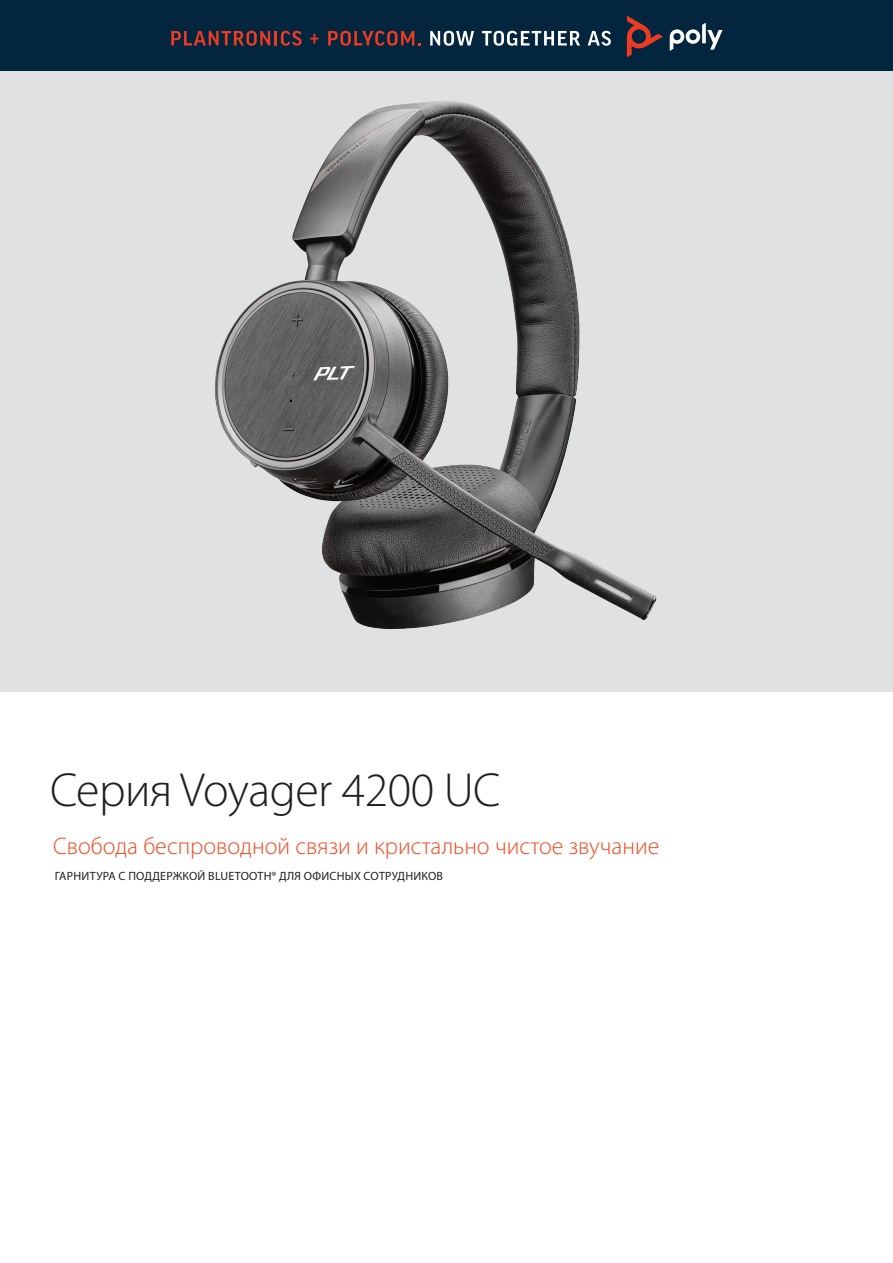
<style>
.page{position:relative;width:893px;height:1263px;background:#fff}
.page>*{position:absolute;margin:0;border:0;box-sizing:border-box;transform-origin:0 0}
.Cover_product_name_B{font:300 48px "Myriad Pro";letter-spacing:-.01em;color:#231f20}
.Cover_headline_LAVA{font:300 24px "Myriad Pro";color:#f04b23}
.Cover_headline_LAVA-2{font:12px "Myriad Pro";letter-spacing:.02em;color:#231f20}
</style>
<div class="page">
<div style="left:0;top:0;width:893px;height:691px;background:#dfe1e3"></div>
<img style="left:215px;top:100px;width:442px;height:529px">
<div style="left:0;top:0;width:893px;height:70px;background:#03253e"></div>
<svg style="left:171px;top:31px;width:99px;height:15px"></svg>
<hr style="left:274px;top:31px;width:3px;height:15px;background:#eb3c23">
<svg style="left:281px;top:31px;width:21px;height:15px"></svg>
<svg style="left:310px;top:34px;width:9px;height:10px"></svg>
<svg style="left:328px;top:31px;width:92px;height:15px"></svg>
<svg style="left:430px;top:31px;width:44px;height:15px"></svg>
<svg style="left:482px;top:31px;width:98px;height:15px"></svg>
<svg style="left:588px;top:31px;width:23px;height:15px"></svg>
<svg style="left:670px;top:23px;width:53px;height:28px"></svg>
<svg style="left:627px;top:16px;width:36px;height:41px"></svg>
<p class="Cover_product_name_B" style="left:50px;top:761px;width:452px">Серия Voyager 4200 UC</p>
<p class="Cover_headline_LAVA" style="left:53px;top:831px;width:608px">Свобода беспроводной связи и кристально чистое звучание</p>
<p class="Cover_headline_LAVA-2" style="left:55px;top:868px;width:390px">ГАРНИТУРА С ПОДДЕРЖКОЙ BLUETOOTH® ДЛЯ ОФИСНЫХ СОТРУДНИКОВ</p>
</div>
